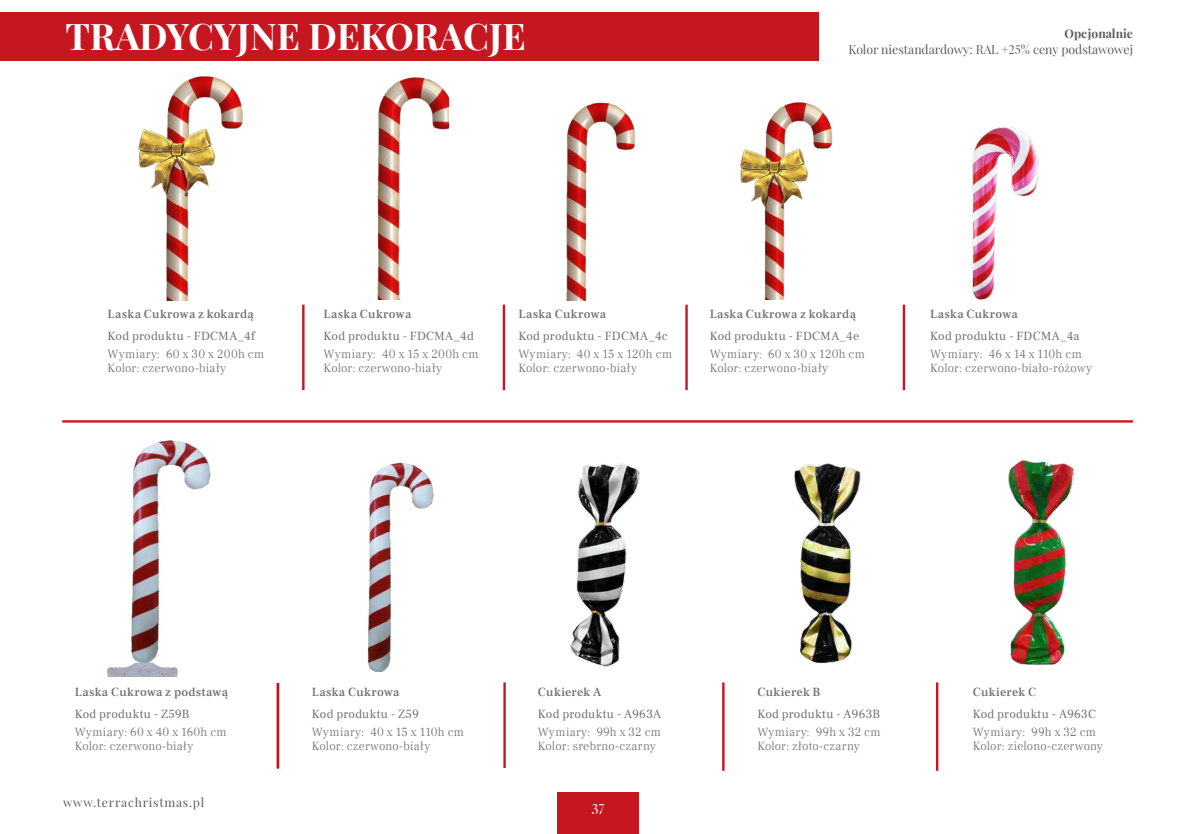
<style>
.page{position:relative;width:1196px;height:834px;background:#fff}
.page>*{position:absolute;margin:0;border:0;box-sizing:border-box;transform-origin:0 0}
.t1{font:700 36.75px "Playfair Display";color:#fff}
.t2{font:14px "Libre Caslon Display";color:#fff}
.t3{font:300 12.25px/14px "Frank Ruhl Libre";letter-spacing:.02em;color:#707070}
.t4{font:12.25px "Frank Ruhl Libre";letter-spacing:.02em;color:#707070}
.t5{font:500 12.25px "Frank Ruhl Libre";letter-spacing:.025em;color:#707070}
.t6{font:12.25px "Playfair Display";color:#5d5d5c}
.t7{font:12.25px "Playfair Display";letter-spacing:.06em;color:#5d5d5c}
.t8{font:700 12.08px "Playfair Display";color:#5d5d5c}
.s1{font-family:"Libre Caslon Display"}
</style>
<div class="page">
<div style="left:557px;top:792px;width:81px;height:41px;background:#c61620"></div>
<hr style="left:302px;top:304px;width:2px;height:86px;background:#c61620">
<hr style="left:902px;top:304px;width:3px;height:86px;background:#c61620">
<hr style="left:503px;top:304px;width:2px;height:86px;background:#c61620">
<hr style="left:685px;top:304px;width:2px;height:86px;background:#c61620">
<img style="left:566px;top:102px;width:69px;height:198px">
<img style="left:377px;top:77px;width:72px;height:222px">
<img style="left:972px;top:126px;width:67px;height:174px">
<img style="left:740px;top:102px;width:93px;height:197px">
<img style="left:138px;top:76px;width:105px;height:224px">
<div style="left:0;top:12px;width:818px;height:49px;background:#c61620"></div>
<hr style="left:62px;top:420px;width:1071px;height:2px;background:#c61620">
<hr style="left:722px;top:682px;width:2px;height:88px;background:#c61620">
<hr style="left:936px;top:682px;width:2px;height:88px;background:#c61620">
<img style="left:570px;top:463px;width:70px;height:203px">
<img style="left:794px;top:463px;width:67px;height:201px">
<img style="left:1008px;top:460px;width:67px;height:206px">
<hr style="left:277px;top:682px;width:2px;height:86px;background:#c61620">
<hr style="left:503px;top:682px;width:3px;height:85px;background:#c61620">
<img style="left:108px;top:440px;width:103px;height:236px">
<img style="left:367px;top:462px;width:67px;height:209px">
<h1 class="t1" style="left:65px;top:7px;width:462px">TRADYCYJNE DEKORACJE</h1>
<p class="t8" style="left:1064px;top:24px;width:70px">Opcjonalnie</p>
<p class="t6" style="left:848px;top:39px;width:286px">Kolor niestandardowy: RAL +<span class="s1">25</span>% ceny podstawowej</p>
<p class="t5" style="left:108px;top:306px;width:148px">Laska Cukrowa z kokardą</p>
<p class="t5" style="left:324px;top:306px;width:89px">Laska Cukrowa</p>
<p class="t5" style="left:518px;top:306px;width:89px">Laska Cukrowa</p>
<p class="t5" style="left:709px;top:306px;width:148px">Laska Cukrowa z kokardą</p>
<p class="t5" style="left:930px;top:306px;width:89px">Laska Cukrowa</p>
<p class="t4" style="left:108px;top:328px;width:149px">Kod produktu - FDCMA_4f</p>
<p class="t4" style="left:324px;top:328px;width:152px">Kod produktu - FDCMA_4d</p>
<p class="t4" style="left:518px;top:328px;width:151px">Kod produktu - FDCMA_4c</p>
<p class="t4" style="left:709px;top:328px;width:151px">Kod produktu - FDCMA_4e</p>
<p class="t4" style="left:930px;top:328px;width:151px">Kod produktu - FDCMA_4a</p>
<p class="t3" style="left:518px;top:346px;width:155px">Wymiary: 40 x 15 x 120h cm<br>Kolor: czerwono-biały</p>
<p class="t3" style="left:108px;top:346px;width:158px">Wymiary: 60 x 30 x 200h cm<br>Kolor: czerwono-biały</p>
<p class="t3" style="left:324px;top:346px;width:156px">Wymiary: 40 x 15 x 200h cm<br>Kolor: czerwono-biały</p>
<p class="t3" style="left:930px;top:346px;width:163px">Wymiary: 46 x 14 x 110h cm<br>Kolor: czerwono-biało-różowy</p>
<p class="t3" style="left:709px;top:346px;width:157px">Wymiary: 60 x 30 x 120h cm<br>Kolor: czerwono-biały</p>
<p class="t5" style="left:75px;top:684px;width:155px">Laska Cukrowa z podstawą</p>
<p class="t5" style="left:312px;top:684px;width:89px">Laska Cukrowa</p>
<p class="t4" style="left:75px;top:706px;width:116px">Kod produktu - Z59B</p>
<p class="t4" style="left:312px;top:706px;width:108px">Kod produktu - Z59</p>
<p class="t3" style="left:312px;top:724px;width:154px">Wymiary: 40 x 15 x 110h cm<br>Kolor: czerwono-biały</p>
<p class="t3" style="left:75px;top:724px;width:153px">Wymiary: 60 x 40 x 160h cm<br>Kolor: czerwono-biały</p>
<p class="t7" style="left:63px;top:792px;width:143px">www.terrachristmas.pl</p>
<p class="t5" style="left:538px;top:683px;width:65px">Cukierek A</p>
<p class="t5" style="left:757px;top:683px;width:65px">Cukierek B</p>
<p class="t5" style="left:972px;top:683px;width:65px">Cukierek C</p>
<p class="t4" style="left:538px;top:705px;width:125px">Kod produktu - A963A</p>
<p class="t4" style="left:757px;top:705px;width:124px">Kod produktu - A963B</p>
<p class="t4" style="left:972px;top:705px;width:125px">Kod produktu - A963C</p>
<p class="t3" style="left:538px;top:724px;width:125px">Wymiary: 99h x 32 cm<br>Kolor: srebrno-czarny</p>
<p class="t3" style="left:757px;top:724px;width:125px">Wymiary: 99h x 32 cm<br>Kolor: złoto-czarny</p>
<p class="t3" style="left:972px;top:724px;width:132px">Wymiary: 99h x 32 cm<br>Kolor: zielono-czerwony</p>
<p class="t2" style="left:591px;top:799px;width:15px">37</p>
</div>
